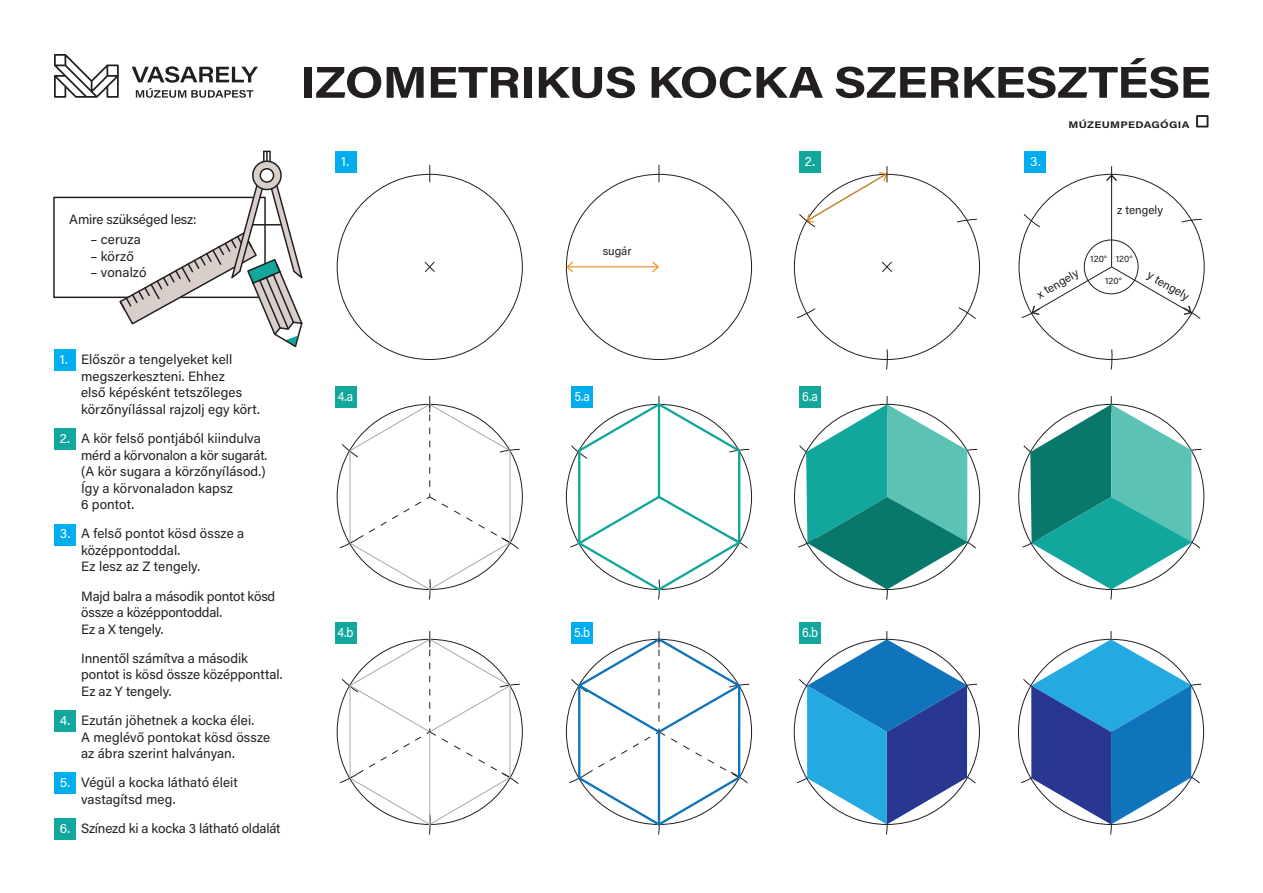
<style>
.page{position:relative;width:1263px;height:893px;background:#fff}
.page>*{position:absolute;margin:0;border:0;box-sizing:border-box;transform-origin:0 0}
.t1{font:700 44.7px "Acumin Pro";letter-spacing:-.02em;color:#231f20;scale:1.15 1}
.t2{font:13.5px/16.5px "Acumin Pro";color:#231f20}
.t3{font:13.5px "Acumin Pro";color:#fff;scale:.9 1}
.t4{font:13.5px "Acumin Pro";color:#fff}
.t5{font:11.7px "Acumin Pro";color:#231f20}
.t6{font:700 9.6px "Acumin Pro";letter-spacing:.025em;color:#231f20;scale:1.18 1}
.t7{font:9.3px "Acumin Pro";letter-spacing:.005em;color:#231f20}
.s1{color:#fff}
</style>
<div class="page">
<div style="left:54px;top:818px;width:21px;height:21px;background:#12a79d"></div>
<div style="left:54px;top:772px;width:21px;height:21px;background:#00aeef"></div>
<div style="left:53px;top:197px;width:213px;height:101px;border:2px solid #231f20"></div>
<svg style="left:797px;top:308px;width:19px;height:10px"></svg>
<svg style="left:886px;top:349px;width:2px;height:21px"></svg>
<svg style="left:958px;top:307px;width:18px;height:12px"></svg>
<svg style="left:957px;top:219px;width:20px;height:4px"></svg>
<svg style="left:429px;top:165px;width:1px;height:17px"></svg>
<svg style="left:799px;top:166px;width:89px;height:62px"></svg>
<svg style="left:1110px;top:349px;width:2px;height:21px"></svg>
<svg style="left:1181px;top:219px;width:21px;height:4px"></svg>
<svg style="left:1023px;top:213px;width:17px;height:15px"></svg>
<hr style="left:1111px;top:176px;width:1px;height:91px;background:#231f20">
<svg style="left:1106px;top:166px;width:11px;height:16px"></svg>
<svg style="left:659px;top:165px;width:1px;height:17px"></svg>
<hr style="left:568px;top:266px;width:89px;height:1px;background:#f7931d">
<svg style="left:652px;top:262px;width:7px;height:10px"></svg>
<svg style="left:566px;top:262px;width:7px;height:10px"></svg>
<svg style="left:1021px;top:266px;width:180px;height:53px"></svg>
<svg style="left:339px;top:631px;width:181px;height:204px"></svg>
<hr style="left:429px;top:732px;width:1px;height:92px;background:#a8a9ad">
<svg style="left:568px;top:631px;width:182px;height:204px"></svg>
<hr style="left:658px;top:732px;width:2px;height:92px;background:#1074bc">
<svg style="left:339px;top:396px;width:181px;height:204px"></svg>
<div style="left:1084px;top:240px;width:54px;height:54px;border:1px solid #231f20;border-radius:50%"></div>
<svg style="left:569px;top:396px;width:181px;height:204px"></svg>
<svg style="left:798px;top:396px;width:180px;height:204px"></svg>
<svg style="left:1022px;top:396px;width:180px;height:204px"></svg>
<svg style="left:424px;top:261px;width:11px;height:11px"></svg>
<svg style="left:882px;top:261px;width:10px;height:11px"></svg>
<svg style="left:796px;top:631px;width:182px;height:204px"></svg>
<svg style="left:1020px;top:631px;width:182px;height:204px"></svg>
<svg style="left:54px;top:54px;width:65px;height:44px"></svg>
<svg style="left:132px;top:66px;width:126px;height:32px"></svg>
<div style="left:54px;top:710px;width:21px;height:22px;background:#12a79d"></div>
<div style="left:54px;top:524px;width:21px;height:21px;background:#00aeef"></div>
<div style="left:54px;top:429px;width:21px;height:21px;background:#12a79d"></div>
<div style="left:54px;top:349px;width:21px;height:22px;background:#00aeef"></div>
<div style="left:1196px;top:115px;width:12px;height:13px;border:2px solid #231f20"></div>
<svg style="left:118px;top:151px;width:185px;height:197px"></svg>
<div style="left:335px;top:151px;width:21px;height:21px;background:#00aeef"></div>
<div style="left:799px;top:151px;width:22px;height:21px;background:#12a79d"></div>
<div style="left:335px;top:386px;width:21px;height:21px;background:#12a79d"></div>
<div style="left:335px;top:622px;width:21px;height:21px;background:#12a79d"></div>
<div style="left:572px;top:622px;width:21px;height:21px;background:#00aeef"></div>
<div style="left:799px;top:622px;width:22px;height:21px;background:#12a79d"></div>
<div style="left:572px;top:386px;width:21px;height:21px;background:#00aeef"></div>
<div style="left:799px;top:386px;width:22px;height:21px;background:#12a79d"></div>
<div style="left:1025px;top:151px;width:21px;height:21px;background:#00aeef"></div>
<p class="t2" style="left:69px;top:210px;width:129px">Amire szükséged lesz:</p>
<p class="t2" style="left:90px;top:231px;width:52px">– ceruza</p>
<p class="t2" style="left:90px;top:247px;width:45px">– körző</p>
<p class="t2" style="left:90px;top:264px;width:57px">– vonalzó</p>
<p class="t2" style="left:81px;top:351px;width:180px;text-indent:-21px"><span class="s1">1.</span> Először a tengelyeket kell megszerkeszteni. Ehhez<br>első képésként tetszőleges körzőnyílással rajzolj egy kört.</p>
<p class="t2" style="left:81px;top:430px;width:188px;text-indent:-21px"><span class="s1">2.</span> A kör felső pontjából kiindulva mérd a körvonalon a kör sugarát. (A kör sugara a körzőnyílásod.)<br>Így a körvonaladon kapsz<br>6 pontot.</p>
<p class="t2" style="left:81px;top:525px;width:165px;text-indent:-21px"><span class="s1">3.</span> A felső pontot kösd össze a középpontoddal.<br>Ez lesz az Z tengely.</p>
<p class="t2" style="left:81px;top:587px;width:196px;text-indent:-21px"><span class="s1">4.</span> Majd balra a második pontot kösd össze a középpontoddal.<br>Ez a X tengely.</p>
<p class="t2" style="left:81px;top:649px;width:203px;text-indent:-21px"><span class="s1">5.</span> Innentől számítva a második pontot is kösd össze középponttal.<br>Ez az Y tengely.</p>
<p class="t2" style="left:81px;top:712px;width:191px;text-indent:-21px"><span class="s1">4.</span> Ezután jöhetnek a kocka élei.<br>A meglévő pontokat kösd össze az ábra szerint halványan.</p>
<p class="t2" style="left:81px;top:774px;width:158px;text-indent:-21px"><span class="s1">5.</span> Végül a kocka látható éleit vastagítsd meg.</p>
<p class="t2" style="left:60px;top:820px;width:222px"><span class="s1">6.</span> Színezd ki a kocka 3 látható oldalát</p>
<h1 class="t1" style="left:300px;top:51px;width:794px">IZOMETRIKUS KOCKA SZERKESZTÉSE</h1>
<p class="t6" style="left:1068px;top:117px;width:104px">MÚZEUMPEDAGÓGIA</p>
<p class="t4" style="left:341px;top:152px;width:9px">1.</p>
<p class="t4" style="left:805px;top:152px;width:12px">2.</p>
<p class="t3" style="left:338px;top:387px;width:19px">4.a</p>
<p class="t5" style="left:603px;top:243px;width:30px">sugár</p>
<p class="t3" style="left:574px;top:387px;width:19px">5.a</p>
<p class="t3" style="left:802px;top:387px;width:19px">6.a</p>
<p class="t3" style="left:338px;top:623px;width:19px">4.b</p>
<p class="t3" style="left:574px;top:623px;width:19px">5.b</p>
<p class="t3" style="left:802px;top:623px;width:19px">6.b</p>
<p class="t4" style="left:1030px;top:152px;width:12px">3.</p>
<p class="t5" style="left:1034px;top:288px;width:47px;rotate:-30deg">x tengely</p>
<p class="t5" style="left:1117px;top:202px;width:47px">z tengely</p>
<p class="t7" style="left:1090px;top:252px;width:44px">120° 120°</p>
<p class="t7" style="left:1105px;top:275px;width:18px">120°</p>
<p class="t5" style="left:1152px;top:267px;width:48px;rotate:30deg">y tengely</p>
</div>
